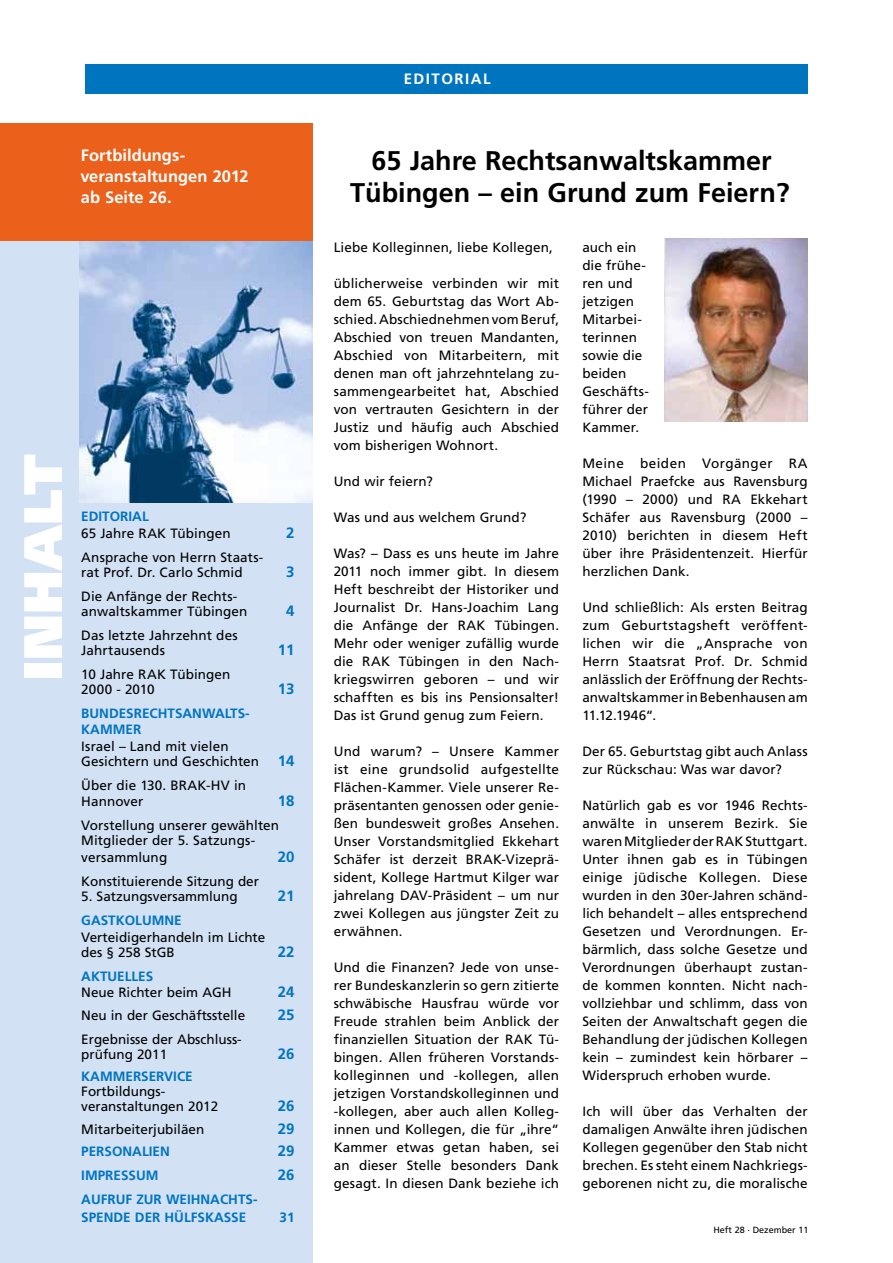
<style>
.page{position:relative;width:893px;height:1263px;background:#fff}
.page>*{position:absolute;margin:0;border:0;box-sizing:border-box;transform-origin:0 0}
.t1{font:900 54px "Frutiger";color:#fff}
.t2{font:700 27px/32.5px "Frutiger";color:#000;text-align:center}
.t3{font:700 16.5px/21px "Frutiger";color:#fff}
.t4{font:700 15px "Frutiger";color:#0075bf}
.t5{font:700 15px "Frutiger";color:#fff}
.t6{font:13.5px/18px "Frutiger";letter-spacing:.005em;color:#000}
.t7{font:700 13.5px/16.5px "Frutiger";color:#0075bf}
.t8{font:9px "Frutiger";color:#000}
.s1{font-weight:700;font-size:15px;color:#0075bf}
</style>
<div class="page">
<div style="left:0;top:238px;width:312px;height:1025px;background:#d3e1f4"></div>
<img style="left:80px;top:239px;width:233px;height:263px">
<img style="left:665px;top:238px;width:143px;height:183px">
<div style="left:85px;top:64px;width:723px;height:30px;background:#0075bf"></div>
<div style="left:0;top:124px;width:312px;height:117px;background:#eb601a"></div>
<p class="t3" style="left:80px;top:145px;width:170px">FORTBILDUNGS-<br>VERANSTALTUNGEN 2012<br>AB SEITE 26.</p>
<h1 class="t1" style="left:10px;top:680px;width:228px;rotate:-90deg">INHALT</h1>
<p class="t7" style="left:81px;top:508px;width:69px">EDITORIAL</p>
<p class="t6" style="left:81px;top:524px;width:151px">65 Jahre RAK Tübingen</p>
<p class="t4" style="left:286px;top:524px;width:10px">2</p>
<p class="t6" style="left:81px;top:550px;width:184px;line-height:15px">Ansprache von Herrn Staats&shy;rat Prof. Dr. Carlo Schmid</p>
<p class="t4" style="left:286px;top:563px;width:10px">3</p>
<p class="t6" style="left:81px;top:589px;width:168px;line-height:15px">Die Anfänge der Rechts&shy;anwaltskammer Tübingen</p>
<p class="t6" style="left:81px;top:628px;width:158px;line-height:15px">Das letzte Jahrzehnt des<br>Jahrtausends</p>
<p class="t6" style="left:81px;top:667px;width:151px;line-height:15px">10 Jahre RAK Tübingen<br>2000 - 2010</p>
<p class="t4" style="left:286px;top:602px;width:10px">4</p>
<p class="t4" style="left:278px;top:641px;width:18px">11</p>
<p class="t4" style="left:278px;top:680px;width:18px">13</p>
<p class="t7" style="left:81px;top:705px;width:170px">BUNDESRECHTSANWALTS-<br>KAMMER</p>
<p class="t6" style="left:81px;top:739px;width:215px;line-height:15px">Israel – Land mit vielen<br>Gesichtern und Geschichten <span class="s1">14</span></p>
<p class="t6" style="left:81px;top:777px;width:166px;line-height:16.5px">Über die 130. BRAK-HV in<br>Hannover</p>
<p class="t4" style="left:278px;top:792px;width:18px">18</p>
<p class="t6" style="left:81px;top:818px;width:199px;line-height:15px">Vorstellung unserer gewählten<br>Mitglieder der 5. Satzungs-</p>
<p class="t6" style="left:81px;top:848px;width:88px">versammlung</p>
<p class="t4" style="left:278px;top:848px;width:18px">20</p>
<p class="t6" style="left:81px;top:872px;width:179px">Konstituierende Sitzung der</p>
<p class="t6" style="left:81px;top:887px;width:158px">5. Satzungsversammlung</p>
<p class="t4" style="left:278px;top:887px;width:18px">21</p>
<p class="t7" style="left:81px;top:912px;width:20px">GASTKOLU</p>
<p class="t7" style="left:152px;top:912px;width:22px">MNE</p>
<p class="t6" style="left:81px;top:929px;width:186px;line-height:15px">Verteidigerhandeln im Lichte des § 258 StGB</p>
<p class="t4" style="left:278px;top:942px;width:18px">22</p>
<p class="t7" style="left:81px;top:967px;width:74px">AKTUELLES</p>
<p class="t6" style="left:81px;top:983px;width:152px">Neue Richter beim AGH</p>
<p class="t4" style="left:278px;top:983px;width:18px">24</p>
<p class="t6" style="left:81px;top:1006px;width:165px">Neu in der Geschäftsstelle</p>
<p class="t4" style="left:278px;top:1005px;width:18px">25</p>
<p class="t6" style="left:81px;top:1031px;width:162px;line-height:15px">Ergebnisse der Abschluss&shy;prüfung 2011</p>
<p class="t4" style="left:278px;top:1044px;width:18px">26</p>
<p class="t7" style="left:81px;top:1068px;width:53px">KAMMERSER</p>
<p class="t7" style="left:164px;top:1068px;width:16px">VICE</p>
<p class="t6" style="left:81px;top:1084px;width:138px;line-height:15px">Fortbildungs&shy;veranstaltungen 2012</p>
<p class="t4" style="left:278px;top:1097px;width:18px">26</p>
<p class="t6" style="left:81px;top:1120px;width:125px">Mitarbeiterjubiläen</p>
<p class="t4" style="left:278px;top:1119px;width:18px">29</p>
<p class="t7" style="left:81px;top:1143px;width:17px">PERSONALIEN</p>
<p class="t4" style="left:278px;top:1142px;width:18px">29</p>
<p class="t7" style="left:81px;top:1167px;width:26px">IMPRESSU</p>
<p class="t7" style="left:146px;top:1167px;width:14px">M</p>
<p class="t4" style="left:278px;top:1166px;width:18px">26</p>
<p class="t7" style="left:81px;top:1191px;width:108px">AUFRU F ZUR WEIHNACHTS</p>
<p class="t7" style="left:253px;top:1191px;width:6px">-</p>
<p class="t7" style="left:81px;top:1209px;width:9px">SPENDE</p>
<p class="t7" style="left:135px;top:1209px;width:10px">DER</p>
<p class="t7" style="left:165px;top:1209px;width:42px">HÜLFSKASSE</p>
<p class="t7" style="left:280px;top:1209px;width:17px">31</p>
<p class="t5" style="left:404px;top:70px;width:21px">EDITORIA</p>
<h2 class="t2" style="left:350px;top:144px;width:441px">65 JAHRE RECHTSANWALTSKAMMER<br>TÜBINGEN – EIN GRUND ZUM FEIERN?</h2>
<p class="t6" style="left:334px;top:238px;width:221px">Liebe Kolleginnen, liebe Kollegen,</p>
<p class="t6" style="left:334px;top:274px;width:227px;text-align:justify">üblicherweise verbinden wir mit dem 65. Geburtstag das Wort Ab&shy;schied. Abschiednehmen vom Beruf, Abschied von treuen Mandanten, Abschied von Mitarbeitern, mit denen man oft jahrzehntelang zu&shy;sammengearbeitet hat, Abschied von vertrauten Gesichtern in der Justiz und häufig auch Abschied vom bisherigen Wohnort.</p>
<p class="t6" style="left:334px;top:472px;width:101px">Und wir feiern?</p>
<p class="t6" style="left:334px;top:508px;width:194px">Was und aus welchem Grund?</p>
<p class="t6" style="left:334px;top:544px;width:227px;text-align:justify">Was? – Dass es uns heute im Jahre 2011 noch immer gibt. In diesem Heft beschreibt der Historiker und Journalist Dr. Hans-Joachim Lang die Anfänge der RAK Tübingen.<br>Mehr oder weniger zufällig wurde die RAK Tübingen in den Nach&shy;kriegswirren geboren – und wir schafften es bis ins Pensionsalter!<br>Das ist Grund genug zum Feiern.</p>
<p class="t6" style="left:334px;top:742px;width:227px;text-align:justify">Und warum? – Unsere Kammer ist eine grundsolid aufgestellte Flächen-Kammer. Viele unserer Re&shy;präsentanten genossen oder genie&shy;ßen bundesweit großes Ansehen.<br>Unser Vorstandsmitglied Ekkehart Schäfer ist derzeit BRAK-Vizeprä&shy;sident, Kollege Hartmut Kilger war jahrelang DAV-Präsident – um nur zwei Kollegen aus jüngster Zeit zu erwähnen.</p>
<p class="t6" style="left:334px;top:958px;width:227px;text-align:justify">Und die Finanzen? Jede von unse&shy;rer Bundeskanzlerin so gern zitierte schwäbische Hausfrau würde vor Freude strahlen beim Anblick der finanziellen Situation der RAK Tü&shy;bingen. Allen früheren Vorstands&shy;kolleginnen und -kollegen, allen jetzigen Vorstandskolleginnen und -kollegen, aber auch allen Kolleg&shy;innen und Kollegen, die für „ihre“ Kammer etwas getan haben, sei an dieser Stelle besonders Dank gesagt. In diesen Dank beziehe ich</p>
<p class="t6" style="left:582px;top:238px;width:68px">auch ein die frühe&shy;ren und jetzigen<br>Mitarbei&shy;terinnen sowie die beiden<br>Geschäfts&shy;führer der<br>Kammer.</p>
<p class="t6" style="left:582px;top:454px;width:227px;text-align:justify">Meine beiden Vorgänger RA Michael Praefcke aus Ravensburg (1990 – 2000) und RA Ekkehart Schäfer aus Ravensburg (2000 – 2010) berichten in diesem Heft über ihre Präsidentenzeit. Hierfür herzlichen Dank.</p>
<p class="t6" style="left:582px;top:598px;width:227px;text-align:justify">Und schließlich: Als ersten Beitrag zum Geburtstagsheft veröffent&shy;lichen wir die „Ansprache von Herrn Staatsrat Prof. Dr. Schmid anlässlich der Eröffnung der Rechts&shy;anwaltskammer in Bebenhausen am 11.12.1946“.</p>
<p class="t6" style="left:582px;top:742px;width:227px">Der 65. Geburtstag gibt auch Anlass zur Rückschau: Was war davor?</p>
<p class="t6" style="left:582px;top:796px;width:227px;text-align:justify">Natürlich gab es vor 1946 Rechts&shy;anwälte in unserem Bezirk. Sie waren Mitglieder der RAK Stuttgart.<br>Unter ihnen gab es in Tübingen einige jüdische Kollegen. Diese wurden in den 30er-Jahren schänd&shy;lich behandelt – alles entsprechend Gesetzen und Verordnungen. Er&shy;bärmlich, dass solche Gesetze und Verordnungen überhaupt zustan&shy;de kommen konnten. Nicht nach&shy;vollziehbar und schlimm, dass von Seiten der Anwaltschaft gegen die Behandlung der jüdischen Kollegen kein – zumindest kein hörbarer – Widerspruch erhoben wurde.</p>
<p class="t6" style="left:582px;top:1102px;width:227px;text-align:justify">Ich will über das Verhalten der damaligen Anwälte ihren jüdischen Kollegen gegenüber den Stab nicht brechen. Es steht einem Nachkriegs&shy;geborenen nicht zu, die moralische</p>
<p class="t8" style="left:713px;top:1225px;width:97px">Heft 28 . Dezember 11</p>
</div>
